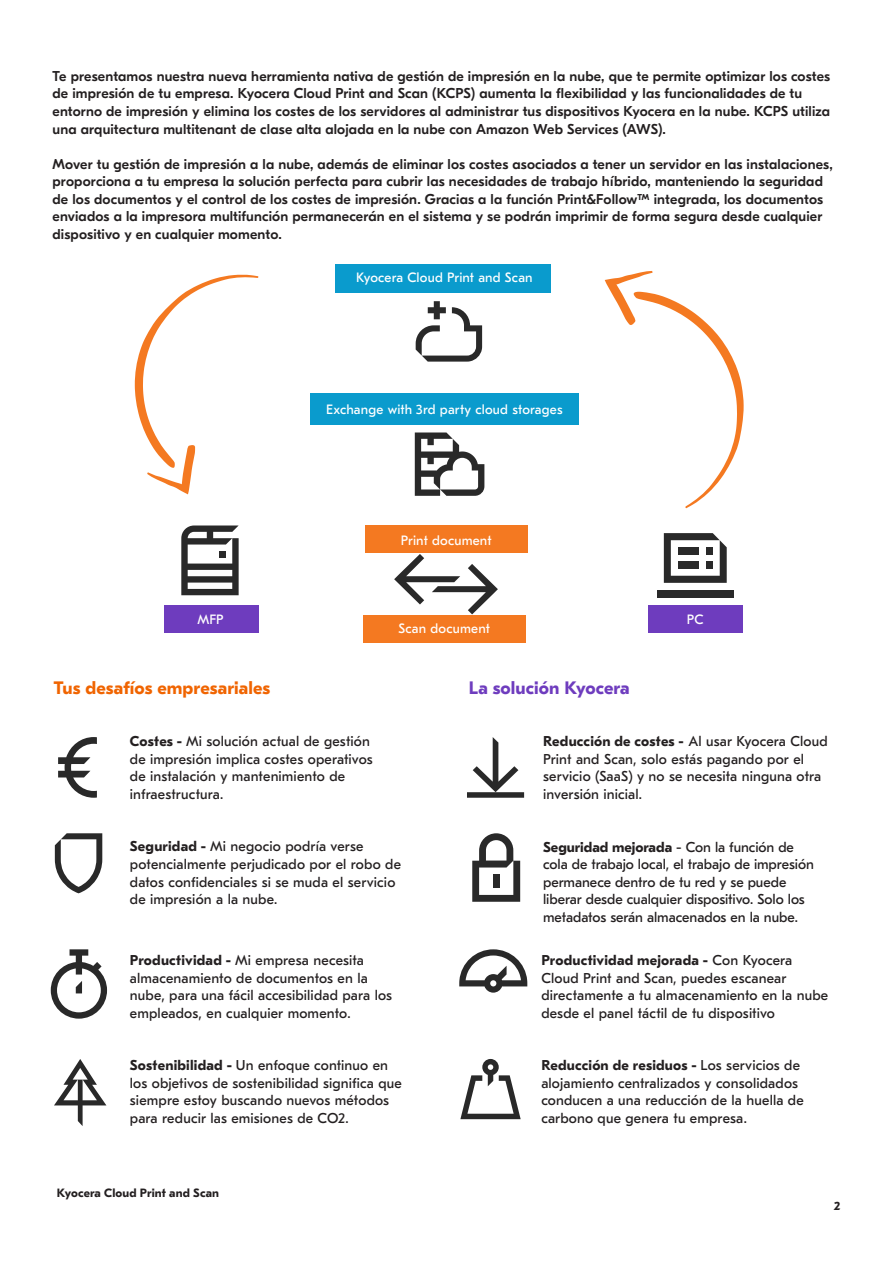
<style>
.page{position:relative;width:893px;height:1263px;background:#fff}
.page>*{position:absolute;margin:0;border:0;box-sizing:border-box;transform-origin:0 0}
.t1{font:700 18px "GT Eesti Pro Text";letter-spacing:.005em;color:#f06400}
.t2{font:700 18px "GT Eesti Pro Text";letter-spacing:.005em;color:#6e3cbe}
.t3{font:14.25px/17.5px "GT Eesti Pro Text";letter-spacing:.01em;color:#231f20}
.t4{font:500 14.25px/17.5px "GT Eesti Pro Display";letter-spacing:.01em;color:#231f20}
.t5{font:13.5px "GT Eesti Pro Text";letter-spacing:.01em;color:#fff}
.t6{font:700 12px "GT Eesti Pro Text";letter-spacing:.015em;color:#231f20}
.s1{font-weight:700}
</style>
<div class="page">
<div style="left:648px;top:606px;width:95px;height:27px;background:#6e3cbe"></div>
<div style="left:164px;top:606px;width:95px;height:27px;background:#6e3cbe"></div>
<svg style="left:58px;top:737px;width:39px;height:61px"></svg>
<svg style="left:467px;top:737px;width:57px;height:61px"></svg>
<svg style="left:55px;top:833px;width:47px;height:60px"></svg>
<svg style="left:460px;top:1059px;width:61px;height:60px"></svg>
<svg style="left:54px;top:1059px;width:52px;height:67px"></svg>
<svg style="left:51px;top:949px;width:56px;height:70px"></svg>
<svg style="left:472px;top:833px;width:48px;height:69px"></svg>
<div style="left:493px;top:874px;width:7px;height:14px;background:#292929"></div>
<svg style="left:459px;top:949px;width:68px;height:44px"></svg>
<div style="left:335px;top:264px;width:216px;height:28px;background:#0a9bcd"></div>
<div style="left:310px;top:394px;width:269px;height:31px;background:#0a9bcd"></div>
<div style="left:365px;top:526px;width:162px;height:27px;background:#f47921"></div>
<svg style="left:416px;top:301px;width:66px;height:61px"></svg>
<svg style="left:181px;top:525px;width:58px;height:70px"></svg>
<svg style="left:415px;top:432px;width:69px;height:64px"></svg>
<svg style="left:664px;top:533px;width:63px;height:50px"></svg>
<div style="left:657px;top:590px;width:77px;height:7px;background:#292929"></div>
<svg style="left:394px;top:554px;width:104px;height:60px"></svg>
<div style="left:363px;top:615px;width:162px;height:28px;background:#f47921"></div>
<svg style="left:605px;top:271px;width:139px;height:237px"></svg>
<svg style="left:135px;top:274px;width:123px;height:220px"></svg>
<p class="t4" style="left:53px;top:68px;width:779px">Te presentamos nuestra nueva herramienta nativa de gestión de impresión en la nube, que te permite optimizar los costes de impresión de tu empresa. Kyocera Cloud Print and Scan (KCPS) aumenta la flexibilidad y las funcionalidades de tu entorno de impresión y elimina los costes de los servidores al administrar tus dispositivos Kyocera en la nube. KCPS utiliza una arquitectura multitenant de clase alta alojada en la nube con Amazon Web Services (AWS).</p>
<p class="t4" style="left:53px;top:155px;width:782px">Mover tu gestión de impresión a la nube, además de eliminar los costes asociados a tener un servidor en las instalaciones, proporciona a tu empresa la solución perfecta para cubrir las necesidades de trabajo híbrido, manteniendo la seguridad de los documentos y el control de los costes de impresión. Gracias a la función Print&amp;Follow™ integrada, los documentos enviados a la impresora multifunción permanecerán en el sistema y se podrán imprimir de forma segura desde cualquier dispositivo y en cualquier momento.</p>
<p class="t5" style="left:356px;top:270px;width:178px">Kyocera Cloud Print and Scan</p>
<p class="t5" style="left:326px;top:401px;width:238px">Exchange with 3rd party cloud storages</p>
<p class="t5" style="left:401px;top:533px;width:92px">Print document</p>
<p class="t5" style="left:197px;top:612px;width:28px">MFP</p>
<p class="t5" style="left:687px;top:612px;width:18px">PC</p>
<p class="t5" style="left:399px;top:620px;width:93px">Scan document</p>
<p class="t1" style="left:54px;top:678px;width:218px">Tus desafíos empresariales</p>
<p class="t2" style="left:469px;top:678px;width:162px">La solución Kyocera</p>
<p class="t3" style="left:130px;top:733px;width:244px"><span class="s1">Costes -</span> Mi solución actual de gestión de impresión implica costes operativos de instalación y mantenimiento de infraestructura.</p>
<p class="t3" style="left:543px;top:733px;width:286px"><span class="s1">Reducción de costes -</span> Al usar Kyocera Cloud Print and Scan, solo estás pagando por el servicio (SaaS) y no se necesita ninguna otra inversión inicial.</p>
<p class="t3" style="left:130px;top:838px;width:273px"><span class="s1">Seguridad -</span> Mi negocio podría verse potencialmente perjudicado por el robo de datos confidenciales si se muda el servicio de impresión a la nube.</p>
<p class="t3" style="left:130px;top:952px;width:264px"><span class="s1">Productividad -</span> Mi empresa necesita almacenamiento de documentos en la nube, para una fácil accesibilidad para los empleados, en cualquier momento.</p>
<p class="t3" style="left:543px;top:838px;width:272px"><span class="s1">Seguridad mejorada</span> - Con la función de cola de trabajo local, el trabajo de impresión permanece dentro de tu red y se puede liberar desde cualquier dispositivo. Solo los metadatos serán almacenados en la nube.</p>
<p class="t3" style="left:541px;top:952px;width:288px"><span class="s1">Productividad mejorada -</span> Con Kyocera Cloud Print and Scan, puedes escanear directamente a tu almacenamiento en la nube desde el panel táctil de tu dispositivo</p>
<p class="t3" style="left:130px;top:1057px;width:274px"><span class="s1">Sostenibilidad -</span> Un enfoque continuo en los objetivos de sostenibilidad significa que siempre estoy buscando nuevos métodos para reducir las emisiones de CO2.</p>
<p class="t3" style="left:541px;top:1057px;width:264px"><span class="s1">Reducción de residuos -</span> Los servicios de alojamiento centralizados y consolidados conducen a una reducción de la huella de carbono que genera tu empresa.</p>
<p class="t6" style="left:57px;top:1186px;width:164px">Kyocera Cloud Print and Scan</p>
<p class="t6" style="left:834px;top:1200px;width:8px">2</p>
</div>
